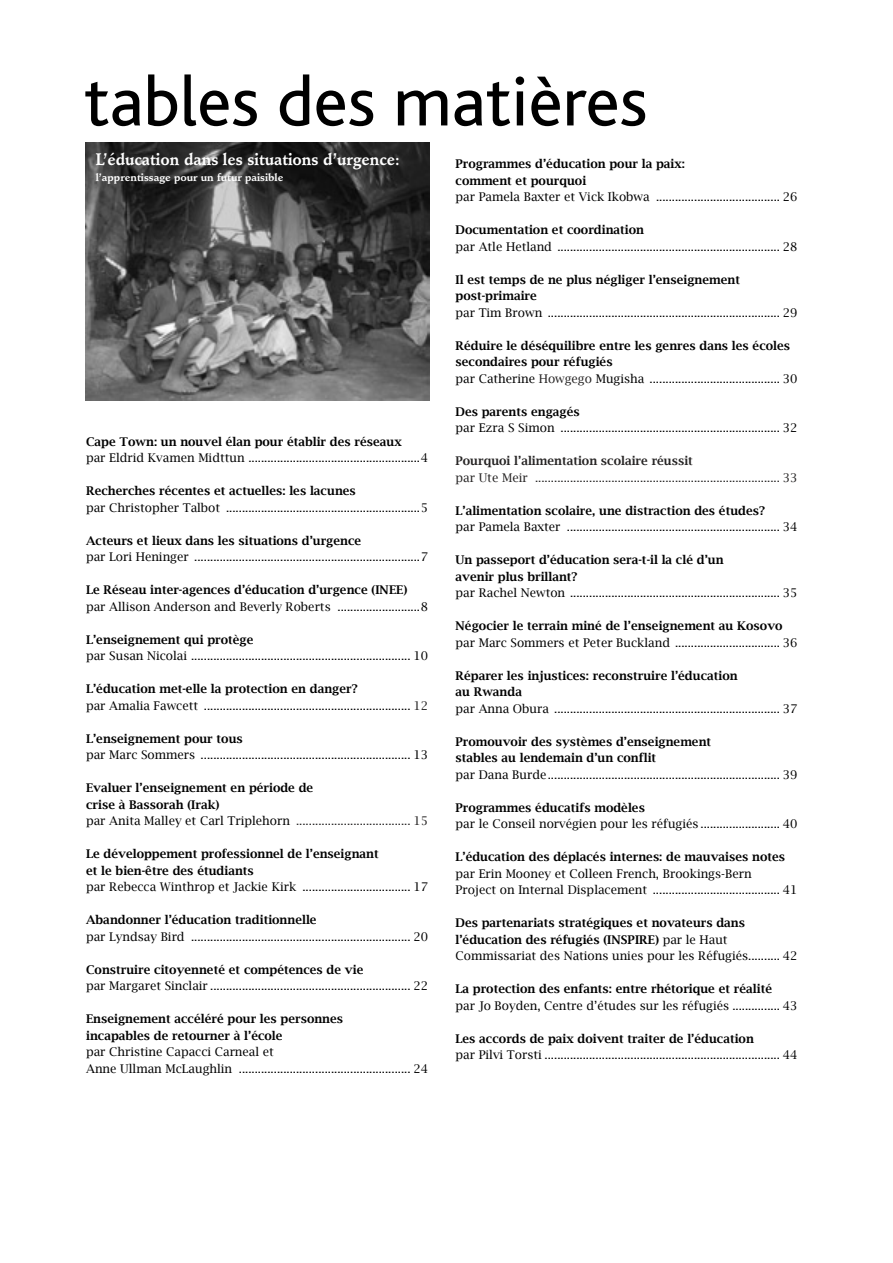
<style>
.page{position:relative;width:893px;height:1263px;background:#fff}
.page>*{position:absolute;margin:0;border:0;box-sizing:border-box;transform-origin:0 0}
.publications___updates_title{font:72px "Bliss";color:#000}
.running_header{font:700 16.5px "Stempel Schneidler";color:#fff;scale:.93 1}
.body_copy{font:12px "Lucida Bright";color:#000}
.body_copy-2{font:600 12px/16.5px "Lucida Bright";color:#000}
.body_copy-3{font:12px "Lucida Bright";color:#262424}
.body_copy-4{font:600 12px "Lucida Bright";color:#262424}
.running_header-2{font:700 10.5px "Stempel Schneidler";color:#fff}
.s1{color:#262424}
.s2{font-weight:400}
.s3{color:#000}
</style>
<div class="page">
<img style="left:85px;top:142px;width:344px;height:259px">
<p class="publications___updates_title" style="left:84px;top:64px;width:565px">tables des matières</p>
<p class="running_header" style="left:96px;top:149px;width:328px">L’éducation dans les situations d’urgence:</p>
<p class="running_header-2" style="left:96px;top:171px;width:189px">l’apprentissage pour un futur paisible</p>
<p class="body_copy-2" style="left:455px;top:156px;width:231px">Programmes d’éducation pour la paix:</p>
<p class="body_copy-2" style="left:455px;top:172px;width:132px">comment et pourquoi</p>
<p class="body_copy" style="left:455px;top:190px;width:343px">par Pamela Baxter et Vick Ikobwa ....................................... 26</p>
<p class="body_copy-2" style="left:455px;top:222px;width:190px">Documentation et coordination</p>
<p class="body_copy" style="left:455px;top:240px;width:343px">par Atle Hetland ...................................................................... 28</p>
<p class="body_copy-2" style="left:455px;top:271px;width:286px">Il est temps de ne plus négliger l’enseignement</p>
<p class="body_copy-2" style="left:455px;top:288px;width:83px">post-primaire</p>
<p class="body_copy" style="left:455px;top:306px;width:343px">par Tim Brown ......................................................................... 29</p>
<p class="body_copy-2" style="left:455px;top:337px;width:336px">Réduire le déséquilibre entre les genres dans les écoles secondaires pour réfugiés</p>
<p class="body_copy" style="left:455px;top:372px;width:343px">par Catherine <span class="s1">Howgego</span> Mugisha ......................................... 30</p>
<p class="body_copy-2" style="left:455px;top:403px;width:126px">Des parents engagés</p>
<p class="body_copy" style="left:455px;top:421px;width:343px">par Ezra S Simon ..................................................................... 32</p>
<p class="body_copy-4" style="left:455px;top:454px;width:239px">Pourquoi l’alimentation scolaire réussit</p>
<p class="body_copy-3" style="left:455px;top:471px;width:343px">par Ute Meir ............................................................................. 33</p>
<p class="body_copy-2" style="left:455px;top:502px;width:311px">L’alimentation scolaire, une distraction des études?</p>
<p class="body_copy" style="left:455px;top:520px;width:343px">par Pamela Baxter ................................................................... 34</p>
<p class="body_copy-2" style="left:455px;top:552px;width:270px">Un passeport d’éducation sera-t-il la clé d’un</p>
<p class="body_copy-2" style="left:455px;top:568px;width:124px">avenir plus brillant?</p>
<p class="body_copy" style="left:455px;top:586px;width:343px">par Rachel Newton .................................................................. 35</p>
<p class="body_copy-2" style="left:455px;top:618px;width:329px">Négocier le terrain miné de l’enseignement au Kosovo</p>
<p class="body_copy" style="left:455px;top:636px;width:343px">par Marc Sommers et Peter Buckland ................................. 36</p>
<p class="body_copy-2" style="left:455px;top:667px;width:284px">Réparer les injustices: reconstruire l’éducation</p>
<p class="body_copy-2" style="left:455px;top:684px;width:68px">au Rwanda</p>
<p class="body_copy" style="left:455px;top:702px;width:343px">par Anna Obura ....................................................................... 37</p>
<p class="body_copy-2" style="left:455px;top:733px;width:257px">Promouvoir des systèmes d’enseignement</p>
<p class="body_copy-2" style="left:455px;top:750px;width:202px">stables au lendemain d’un conflit</p>
<p class="body_copy" style="left:455px;top:768px;width:343px">par Dana Burde ......................................................................... 39</p>
<p class="body_copy-2" style="left:455px;top:799px;width:191px">Programmes éducatifs modèles</p>
<p class="body_copy" style="left:455px;top:817px;width:343px">par le Conseil norvégien pour les réfugiés ......................... 40</p>
<p class="body_copy-2" style="left:455px;top:849px;width:331px">L’éducation des déplacés internes: de mauvaises notes</p>
<p class="body_copy" style="left:455px;top:867px;width:298px">par Erin Mooney et Colleen French, Brookings-Bern</p>
<p class="body_copy" style="left:455px;top:883px;width:343px">Project on Internal Displacement ........................................ 41</p>
<p class="body_copy-2" style="left:455px;top:915px;width:291px">Des partenariats stratégiques et novateurs dans</p>
<p class="body_copy-2" style="left:455px;top:931px;width:274px">l’éducation des réfugiés (INSPIRE) <span class="s2">par le Haut</span></p>
<p class="body_copy" style="left:455px;top:949px;width:343px">Commissariat des Nations unies pour les Réfugiés .......... 42</p>
<p class="body_copy-2" style="left:455px;top:981px;width:318px">La protection des enfants: entre rhétorique et réalité</p>
<p class="body_copy" style="left:455px;top:999px;width:343px">par Jo Boyden, Centre d’études sur les réfugiés ............... 43</p>
<p class="body_copy-2" style="left:455px;top:1030px;width:300px">Les accords de paix doivent traiter de l’éducation</p>
<p class="body_copy" style="left:455px;top:1048px;width:343px">par Pilvi Torsti .......................................................................... 44</p>
<p class="body_copy-2" style="left:86px;top:433px;width:317px">Cape Town: un nouvel élan pour établir des réseaux</p>
<p class="body_copy" style="left:86px;top:451px;width:343px">par Eldrid Kvamen Midttun ......................................................4</p>
<p class="body_copy-2" style="left:86px;top:483px;width:271px">Recherches récentes et actuelles: les lacunes</p>
<p class="body_copy" style="left:86px;top:501px;width:343px">par Christopher Talbot .............................................................5</p>
<p class="body_copy-2" style="left:86px;top:532px;width:277px">Acteurs et lieux dans les situations d’urgence</p>
<p class="body_copy" style="left:86px;top:550px;width:343px">par Lori Heninger .......................................................................7</p>
<p class="body_copy-2" style="left:86px;top:582px;width:323px">Le Réseau inter-agences d’éducation d’urgence (INEE)</p>
<p class="body_copy" style="left:86px;top:600px;width:343px">par Allison Anderson and Beverly Roberts ..........................8</p>
<p class="body_copy-2" style="left:86px;top:631px;width:169px">L’enseignement qui protège</p>
<p class="body_copy" style="left:86px;top:649px;width:343px">par Susan Nicolai ..................................................................... 10</p>
<p class="body_copy-2" style="left:86px;top:681px;width:273px">L’éducation met-elle la protection en danger?</p>
<p class="body_copy" style="left:86px;top:699px;width:343px">par Amalia Fawcett ................................................................. <span class="s1">12</span></p>
<p class="body_copy-2" style="left:86px;top:730px;width:158px">L’enseignement pour tous</p>
<p class="body_copy" style="left:86px;top:748px;width:343px">par Marc Sommers .................................................................. 13</p>
<p class="body_copy-2" style="left:86px;top:780px;width:229px">Evaluer l’enseignement en période de</p>
<p class="body_copy-2" style="left:86px;top:796px;width:135px">crise à Bassorah (Irak)</p>
<p class="body_copy-3" style="left:86px;top:814px;width:343px"><span class="s3">par Anita Malley et Carl Triplehorn</span> .................................... 15</p>
<p class="body_copy-2" style="left:86px;top:846px;width:294px">Le développement professionnel de l’enseignant</p>
<p class="body_copy-2" style="left:86px;top:862px;width:169px">et le bien-être des étudiants</p>
<p class="body_copy" style="left:86px;top:880px;width:343px">par Rebecca Winthrop et Jackie Kirk .................................. 17</p>
<p class="body_copy-2" style="left:86px;top:912px;width:232px">Abandonner l’éducation traditionnelle</p>
<p class="body_copy" style="left:86px;top:930px;width:343px">par Lyndsay Bird ..................................................................... 20</p>
<p class="body_copy-2" style="left:86px;top:961px;width:279px">Construire citoyenneté et compétences de vie</p>
<p class="body_copy" style="left:86px;top:979px;width:343px">par Margaret Sinclair ............................................................... 22</p>
<p class="body_copy-2" style="left:86px;top:1011px;width:259px">Enseignement accéléré pour les personnes</p>
<p class="body_copy-2" style="left:86px;top:1027px;width:198px">incapables de retourner à l’école</p>
<p class="body_copy" style="left:86px;top:1045px;width:189px">par Christine Capacci Carneal et</p>
<p class="body_copy" style="left:86px;top:1062px;width:343px">Anne Ullman McLaughlin ...................................................... 24</p>
</div>
